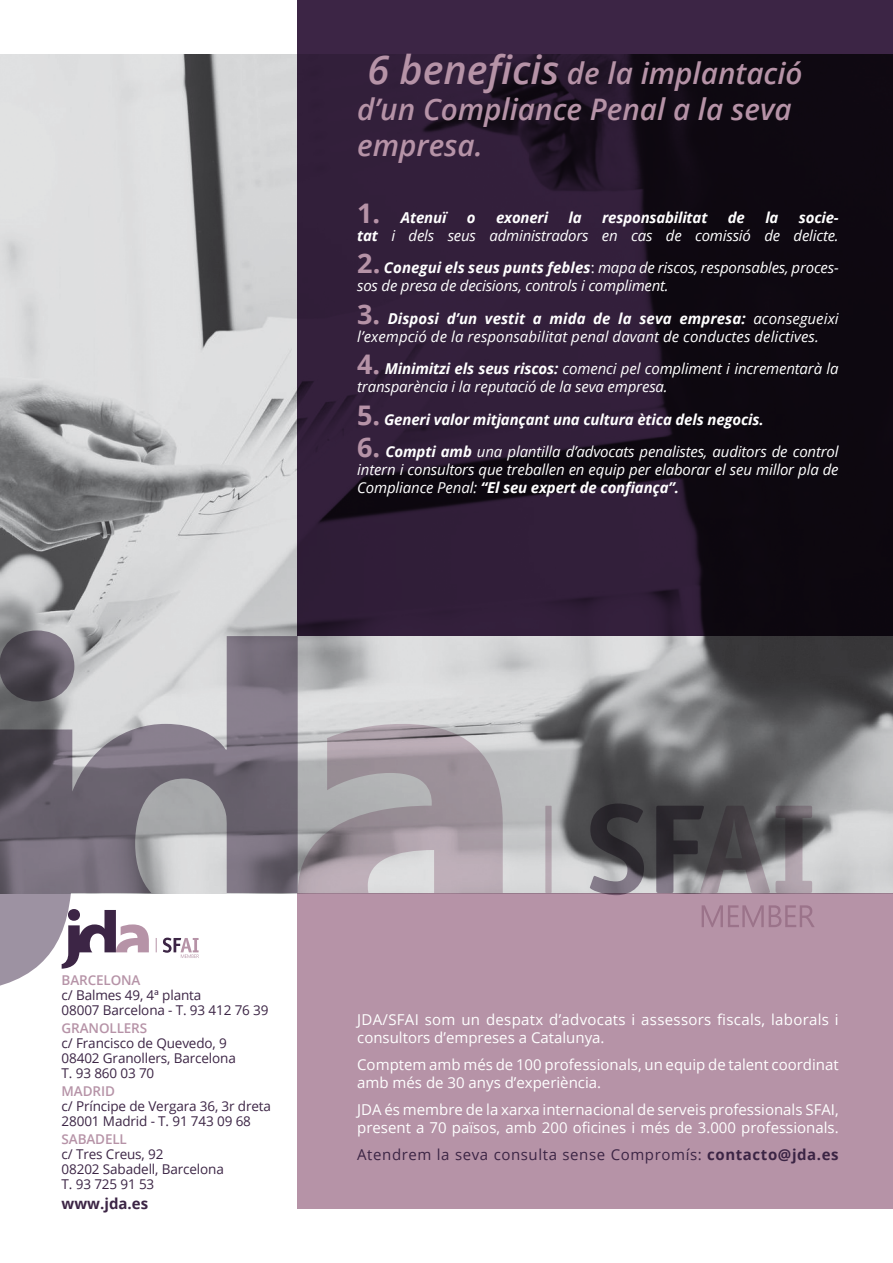
<style>
.page{position:relative;width:893px;height:1263px;background:#fff}
.page>*{position:absolute;margin:0;border:0;box-sizing:border-box;transform-origin:0 0}
.t1{font:italic 600 29.7px/35.7px "Open Sans";color:#b693a7}
.t2{font:italic 15px/18px "Open Sans";letter-spacing:-.01em;color:#fff}
.t3{font:15px/18px "Open Sans";color:#fff}
.t4{font:15px/18px "Open Sans";letter-spacing:.02em;color:#fff}
.t5{font:italic 700 15px "Open Sans";letter-spacing:-.01em;color:#fff}
.t6{font:15px "Open Sans";letter-spacing:.04em;color:#3c2545}
.t7{font:700 15px "Open Sans";color:#3c2545}
.t8{font:13.5px/15px "Open Sans";letter-spacing:-.01em;color:#3c2545}
.t9{font:600 13.5px "Open Sans";letter-spacing:-.01em;color:#b693a7}
.s1{font-size:39.6px}
.s2{font-style:normal;font-size:27px;color:#b693a7}
.s3{font-weight:700}
.s4{font-weight:700;font-style:normal;font-size:27px;color:#b693a7}
.s5{font-style:normal}
</style>
<div class="page">
<img style="left:0;top:54px;width:893px;height:839px">
<svg style="left:0;top:630px;width:74px;height:71px"></svg>
<svg style="left:298px;top:724px;width:205px;height:169px;background:#ada5ab"></svg>
<svg style="left:0;top:636px;width:298px;height:356px"></svg>
<svg style="left:590px;top:803px;width:54px;height:90px;background:#58565b"></svg>
<svg style="left:656px;top:806px;width:114px;height:87px;background:#5b585c"></svg>
<svg style="left:776px;top:806px;width:36px;height:87px;background:#817b80"></svg>
<svg style="left:545px;top:806px;width:7px;height:87px"></svg>
<svg style="left:298px;top:0;width:595px;height:636px;background:#231529"></svg>
<div style="left:298px;top:893px;width:595px;height:316px;background:#b693a7"></div>
<svg style="left:62px;top:910px;width:87px;height:59px"></svg>
<svg style="left:156px;top:938px;width:1px;height:14px"></svg>
<svg style="left:163px;top:937px;width:36px;height:21px"></svg>
<h1 class="t1" style="left:357px;top:55px;width:447px;text-indent:10px"><span class="s1">6 beneficis</span> de la implantació d’un Compliance Penal a la seva empresa.</h1>
<p class="t5" style="left:357px;top:207px;width:91px"><span class="s2">1.</span> Atenuï</p>
<p class="t5" style="left:467px;top:207px;width:10px">o</p>
<p class="t5" style="left:496px;top:207px;width:54px">exoneri</p>
<p class="t5" style="left:569px;top:207px;width:15px">la</p>
<p class="t5" style="left:602px;top:207px;width:107px">responsabilitat</p>
<p class="t5" style="left:728px;top:207px;width:19px">de</p>
<p class="t5" style="left:765px;top:207px;width:15px">la</p>
<p class="t2" style="left:357px;top:208px;width:483px;text-align:right"><span class="s3">socie-<br>tat</span> i dels seus administradors en cas de comissió de delicte.</p>
<p class="t2" style="left:357px;top:258px;width:483px"><span class="s4">2.</span> <span class="s3">Conegui els seus punts febles</span><span class="s5">:</span> mapa de riscos, responsables, proces&shy;sos de presa de decisions, controls i compliment.</p>
<p class="t2" style="left:357px;top:309px;width:483px"><span class="s4">3.</span> <span class="s3">Disposi d’un vestit a mida de la seva empresa:</span> aconsegueixi l’exempció de la responsabilitat penal davant de conductes delictives.</p>
<p class="t2" style="left:357px;top:359px;width:483px"><span class="s4">4.</span> <span class="s3">Minimitzi els seus riscos:</span> comenci pel compliment i incrementarà la transparència i la reputació de la seva empresa.</p>
<p class="t5" style="left:357px;top:408px;width:408px"><span class="s2">5.</span> Generi valor mitjançant una cultura ètica dels negocis.</p>
<p class="t2" style="left:357px;top:442px;width:483px;text-align:justify"><span class="s4">6.</span> <span class="s3">Compti amb</span> una plantilla d’advocats penalistes, auditors de control intern i consultors que treballen en equip per elaborar el seu millor pla de Compliance Penal: <span class="s3">“El seu expert de confiança”.</span></p>
<p class="t9" style="left:62px;top:971px;width:80px">BARCELONA</p>
<p class="t8" style="left:62px;top:987px;width:208px">c/ Balmes 49, 4ª planta<br>08007 Barcelona - T. 93 412 76 39</p>
<p class="t9" style="left:62px;top:1019px;width:87px">GRANOLLERS</p>
<p class="t8" style="left:62px;top:1035px;width:176px">c/ Francisco de Quevedo, 9<br>08402 Granollers, Barcelona<br>T. 93 860 03 70</p>
<p class="t9" style="left:62px;top:1082px;width:55px">MADRID</p>
<p class="t8" style="left:62px;top:1098px;width:211px">c/ Príncipe de Vergara 36, 3r dreta<br>28001 Madrid - T. 91 743 09 68</p>
<p class="t9" style="left:62px;top:1130px;width:67px">SABADELL</p>
<p class="t8" style="left:62px;top:1146px;width:164px">c/ Tres Creus, 92<br>08202 Sabadell, Barcelona<br>T. 93 725 91 53</p>
<p class="t7" style="left:62px;top:1193px;width:88px">www.jda.es</p>
<p class="t4" style="left:357px;top:1010px;width:483px">JDA/SFAI som un despatx d’advocats i assessors fiscals, laborals i consultors d’empreses a Catalunya.</p>
<p class="t3" style="left:357px;top:1055px;width:483px">Comptem amb més de 100 professionals, un equip de talent coordinat amb més de 30 anys d’experiència.</p>
<p class="t3" style="left:357px;top:1100px;width:483px">JDA és membre de la xarxa internacional de serveis professionals SFAI, present a 70 països, amb 200 oficines i més de 3.000 professionals.</p>
<p class="t6" style="left:357px;top:1144px;width:483px">Atendrem la seva consulta sense Compromís: <span class="s3">contacto@jda.es</span></p>
</div>
